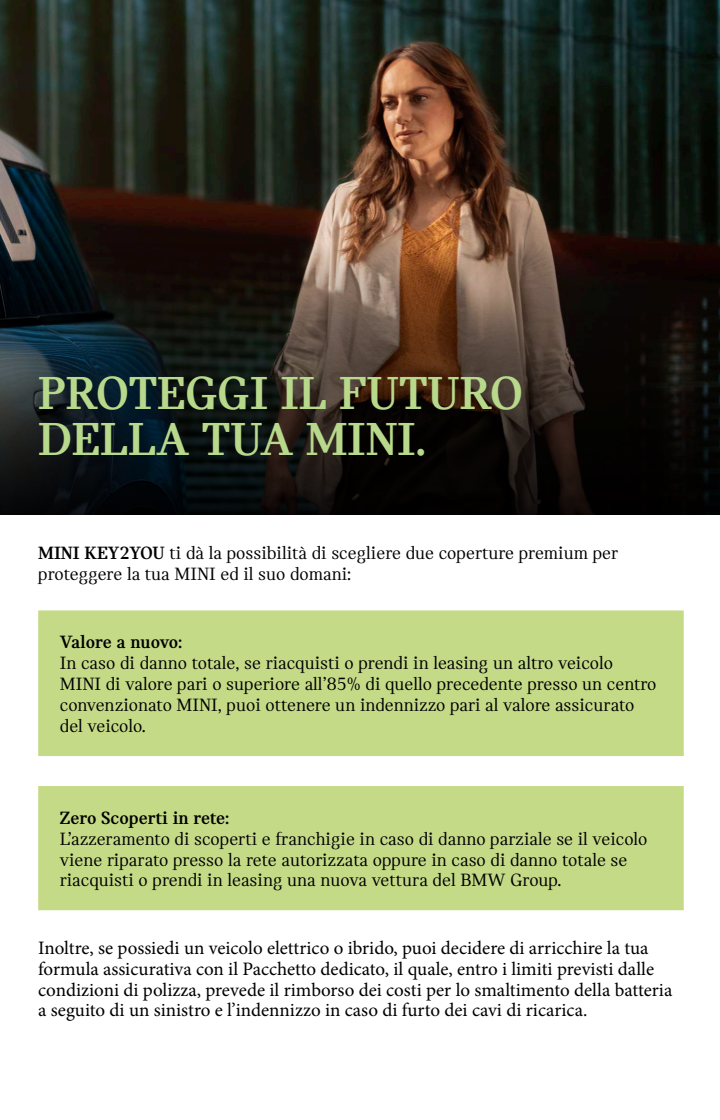
<style>
.page{position:relative;width:720px;height:1120px;background:#fff}
.page>*{position:absolute;margin:0;border:0;box-sizing:border-box;transform-origin:0 0}
.t1{font:50px/46px "MINI Serif Headline";color:#b8d98b}
.t2{font:19px/20.8px "MINI Serif";color:#000001}
.t3{font:19px/20.8px "Minion Pro";color:#000001}
.t4{font:700 19px "MINI Serif";color:#000001}
.s1{font-weight:700}
</style>
<div class="page">
<img style="left:0;top:0;width:720px;height:242px">
<svg style="left:0;top:242px;width:720px;height:273px;background:#231d1a"></svg>
<div style="left:38px;top:610px;width:646px;height:146px;background:#c5da86"></div>
<div style="left:38px;top:786px;width:646px;height:124px;background:#c5da86"></div>
<h1 class="t1" style="left:38px;top:369px;width:486px">PROTEGGI IL FUTURO<br>DELLA TUA MINI.</h1>
<p class="t2" style="left:38px;top:543px;width:581px"><span class="s1">MINI KEY2YOU</span> ti dà la possibilità di scegliere due coperture premium per proteggere la tua MINI ed il suo domani:</p>
<p class="t4" style="left:60px;top:632px;width:124px">Valore a nuovo:</p>
<p class="t2" style="left:60px;top:653px;width:598px">In caso di danno totale, se riacquisti o prendi in leasing un altro veicolo MINI di valore pari o superiore all’85% di quello precedente presso un centro convenzionato MINI, puoi ottenere un indennizzo pari al valore assicurato del veicolo.</p>
<p class="t4" style="left:60px;top:807px;width:171px">Zero Scoperti in rete:</p>
<p class="t2" style="left:60px;top:828px;width:589px">L’azzeramento di scoperti e franchigie in caso di danno parziale se il veicolo viene riparato presso la rete autorizzata oppure in caso di danno totale se riacquisti o prendi in leasing una nuova vettura del BMW Group.</p>
<p class="t3" style="left:38px;top:938px;width:636px">Inoltre, se possiedi un veicolo elettrico o ibrido, puoi decidere di arricchire la tua formula assicurativa con il Pacchetto dedicato, il quale, entro i limiti previsti dalle condizioni di polizza, prevede il rimborso dei costi per lo smaltimento della batteria a seguito di un sinistro e l’indennizzo in caso di furto dei cavi di ricarica.</p>
</div>
